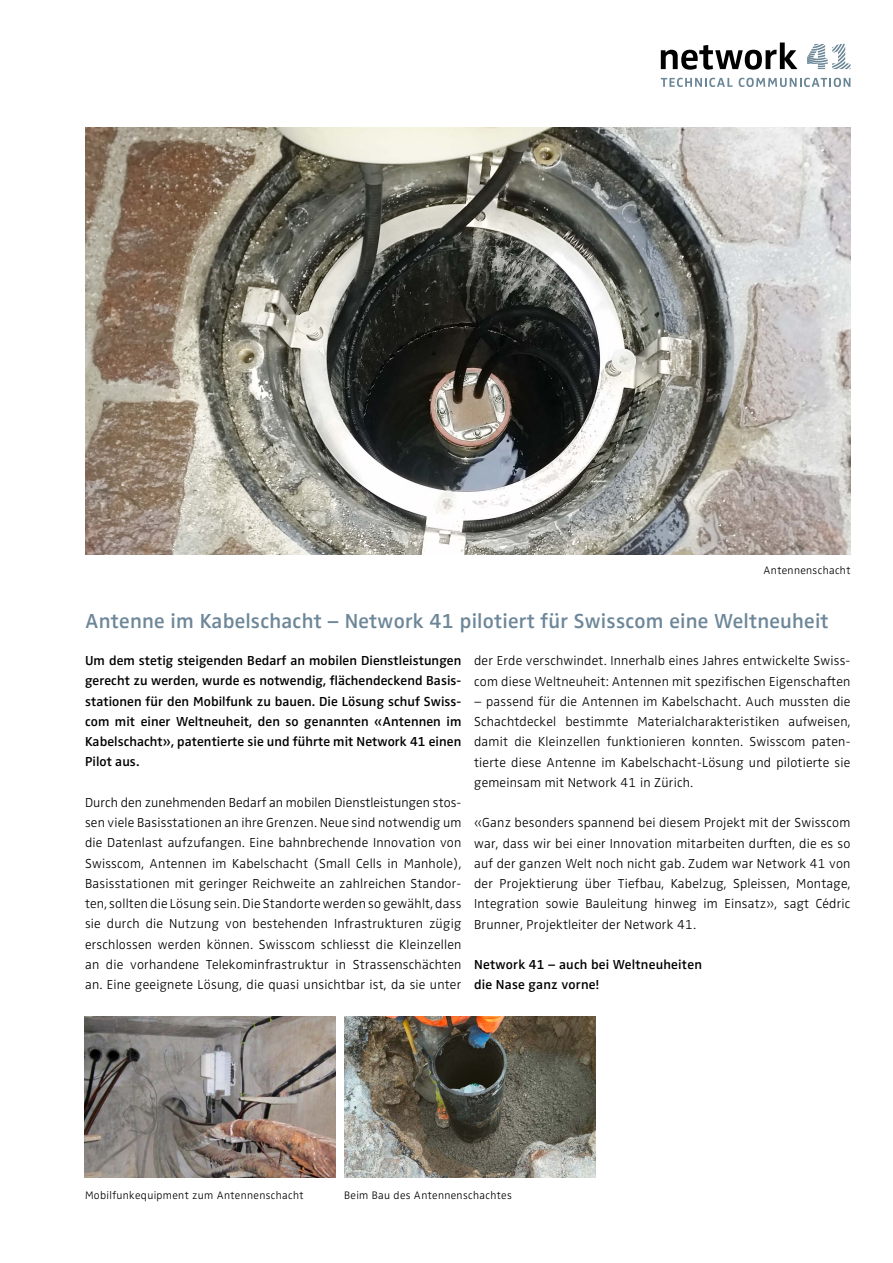
<style>
.page{position:relative;width:893px;height:1263px;background:#fff}
.page>*{position:absolute;margin:0;border:0;box-sizing:border-box;transform-origin:0 0}
.t1{font:600 21px "Zwo";letter-spacing:.01em;color:#6d8799}
.t2{font:300 13.5px/20.2px "Zwo";letter-spacing:.015em;color:#000;text-align:justify}
.t3{font:600 13.5px/20.2px "Zwo";letter-spacing:.005em;color:#000;text-align:justify}
.t4{font:300 11.25px "Zwo";letter-spacing:.03em;color:#000}
</style>
<div class="page">
<img style="left:85px;top:128px;width:765px;height:427px">
<svg style="left:661px;top:78px;width:72px;height:9px"></svg>
<svg style="left:739px;top:78px;width:111px;height:9px"></svg>
<svg style="left:661px;top:43px;width:136px;height:27px"></svg>
<svg style="left:807px;top:44px;width:43px;height:25px"></svg>
<img style="left:344px;top:1016px;width:251px;height:162px">
<img style="left:85px;top:1016px;width:251px;height:162px">
<p class="t4" style="left:764px;top:564px;width:88px">Antennenschacht</p>
<h1 class="t1" style="left:85px;top:609px;width:745px">Antenne im Kabelschacht – Network 41 pilotiert für Swisscom eine Weltneuheit</h1>
<p class="t3" style="left:85px;top:650px;width:378px">Um dem stetig steigenden Bedarf an mobilen Dienstleistungen gerecht zu werden, wurde es notwendig, flächendeckend Basis&shy;stationen für den Mobilfunk zu bauen. Die Lösung schuf Swiss&shy;com mit einer Weltneuheit, den so genannten «Antennen im Kabelschacht», patentierte sie und führte mit Network 41 einen Pilot aus.</p>
<p class="t2" style="left:85px;top:792px;width:378px">Durch den zunehmenden Bedarf an mobilen Dienstleistungen stos&shy;sen viele Basisstationen an ihre Grenzen. Neue sind notwendig um die Datenlast aufzufangen. Eine bahnbrechende Innovation von Swisscom, Antennen im Kabelschacht (Small Cells in Manhole), Basisstationen mit geringer Reichweite an zahlreichen Standor&shy;ten, sollten die Lösung sein. Die Standorte werden so gewählt, dass sie durch die Nutzung von bestehenden Infrastrukturen zügig erschlossen werden können. Swisscom schliesst die Kleinzellen an die vorhandene Telekominfrastruktur in Strassenschächten an. Eine geeignete Lösung, die quasi unsichtbar ist, da sie unter</p>
<p class="t2" style="left:474px;top:651px;width:378px">der Erde verschwindet. Innerhalb eines Jahres entwickelte Swiss&shy;com diese Weltneuheit: Antennen mit spezifischen Eigenschaften</p>
<p class="t2" style="left:474px;top:691px;width:378px">– passend für die Antennen im Kabelschacht. Auch mussten die Schachtdeckel bestimmte Materialcharakteristiken aufweisen, damit die Kleinzellen funktionieren konnten. Swisscom paten&shy;tierte diese Antenne im Kabelschacht-Lösung und pilotierte sie gemeinsam mit Network 41 in Zürich.</p>
<p class="t2" style="left:474px;top:813px;width:378px">«Ganz besonders spannend bei diesem Projekt mit der Swisscom war, dass wir bei einer Innovation mitarbeiten durften, die es so auf der ganzen Welt noch nicht gab. Zudem war Network 41 von der Projektierung über Tiefbau, Kabelzug, Spleissen, Montage, Integration sowie Bauleitung hinweg im Einsatz», sagt Cédric Brunner, Projektleiter der Network 41.</p>
<p class="t3" style="left:474px;top:954px;width:229px">Network 41 – auch bei Weltneuheiten die Nase ganz vorne!</p>
<p class="t4" style="left:85px;top:1189px;width:220px">Mobilfunkequipment zum Antennenschacht</p>
<p class="t4" style="left:344px;top:1189px;width:169px">Beim Bau des Antennenschachtes</p>
</div>
